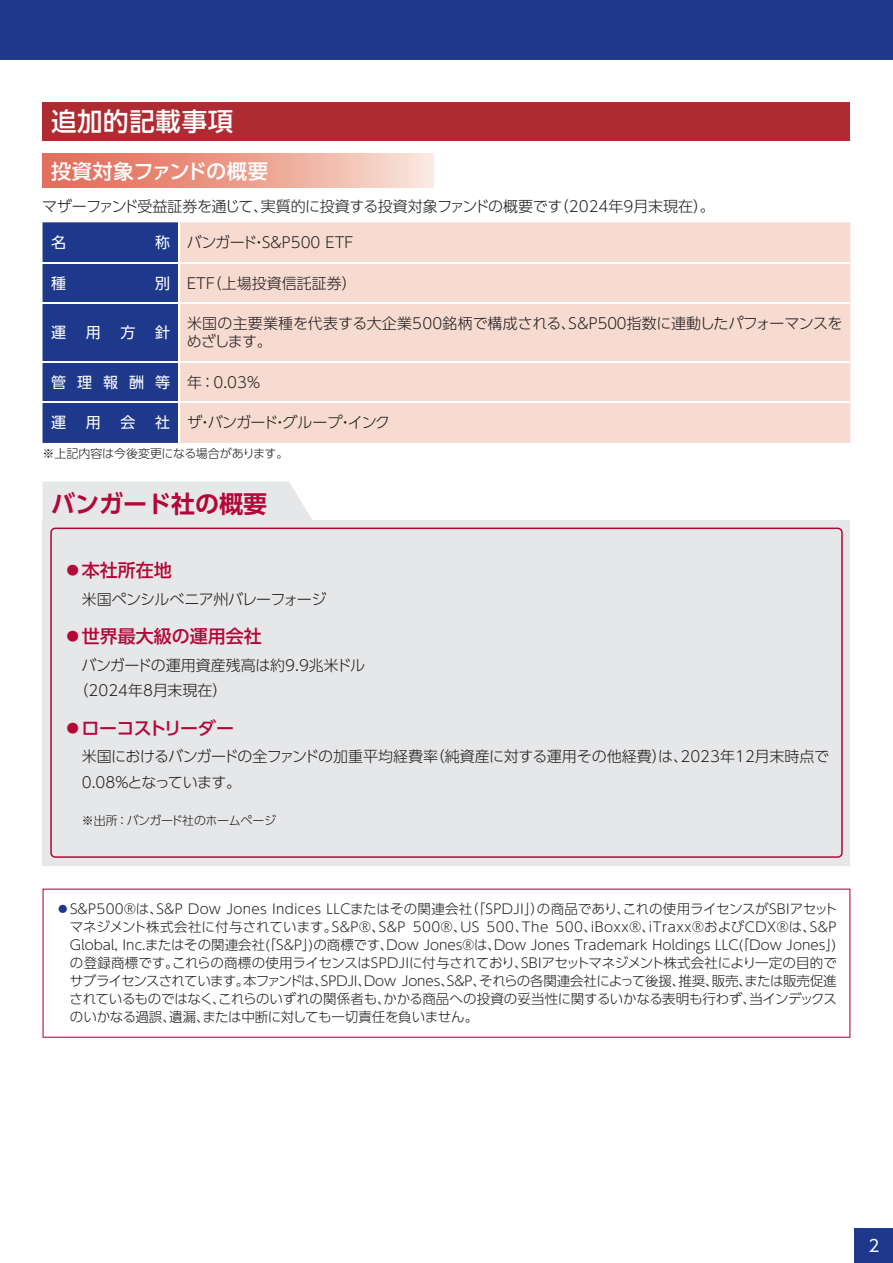
<style>
.page{position:relative;width:893px;height:1263px;background:#fff}
.page>*{position:absolute;margin:0;border:0;box-sizing:border-box;transform-origin:0 0}
.t1{font:25.5px "UD Shin Go Pro Medium 90 pv RKSJ H";letter-spacing:.025em;color:#fff}
.t2{font:24px "UD Shin Go Pro De Bold 90 pv RKSJ H";color:#b30738}
.t3{font:20.25px "UD Shin Go Pro Medium 90 pv RKSJ H";letter-spacing:.005em;color:#fff}
.t4{font:18px "UD Shin Go Pro Medium 90 pv RKSJ H";color:#b30738}
.t5{font:18px "UD Shin Go Pro Medium 90 pv RKSJ H";letter-spacing:-.04em;color:#b30738}
.t6{font:16.5px "UD Shin Go Pro Regular 90 pv RKSJ H";color:#fff}
.t7{font:15px/25.5px "UD Shin Go Pro Light 90 pv RKSJ H";letter-spacing:-.015em;color:#231f20}
.t8{font:15px "UD Shin Go Pro Light 90 pv RKSJ H";letter-spacing:-.035em;color:#231f20}
.t9{font:15px "UD Shin Go Pro Regular 90 pv RKSJ H";color:#fff}
.t10{font:13.5px/18px "UD Shin Go Pro Light 90 pv RKSJ H";letter-spacing:-.01em;color:#231f20}
.t11{font:12px "UD Shin Go Pro Light 90 pv RKSJ H";letter-spacing:-.01em;color:#231f20}
.t12{font:12px "UD Shin Go Pro Light 90 pv RKSJ H";letter-spacing:-.03em;color:#231f20}
.s1{font-family:"UD Shin Go Pro Regular 90 pv RKSJ H";color:#fff}
.s2{font-family:"Gothic MB101 Pro Light 90 pv RKSJ H";color:#1e388c}
</style>
<div class="page">
<div style="left:43px;top:222px;width:135px;height:221px;background:#1e388c"></div>
<div style="left:180px;top:222px;width:670px;height:221px;background:#f7dbd1"></div>
<hr style="left:43px;top:262px;width:807px;height:1px;background:#fff">
<hr style="left:43px;top:303px;width:807px;height:1px;background:#fff">
<hr style="left:43px;top:361px;width:807px;height:1px;background:#fff">
<hr style="left:43px;top:402px;width:807px;height:1px;background:#fff">
<div style="left:43px;top:102px;width:807px;height:38px;background:#ae2b31"></div>
<svg style="left:43px;top:154px;width:391px;height:34px;background:#eca190"></svg>
<svg style="left:43px;top:888px;width:807px;height:150px"></svg>
<div style="left:43px;top:520px;width:807px;height:345px;background:#e6e7e8"></div>
<div style="left:50px;top:528px;width:793px;height:330px;border:2px solid #b30738;border-radius:4px"></div>
<div style="left:43px;top:481px;width:269px;height:39px;background:#e6e7e8"></div>
<div style="left:855px;top:1228px;width:38px;height:34px;background:#1e388c"></div>
<div style="left:0;top:0;width:893px;height:60px;background:#1e388c"></div>
<h1 class="t1" style="left:51px;top:112px;width:184px">追加的記載事項</h1>
<h3 class="t3" style="left:51px;top:163px;width:218px">投資対象ファンドの概要</h3>
<p class="t7" style="left:42px;top:196px;width:674px">マザーファンド受益証券を通じて、実質的に投資する投資対象ファンドの概要です（2024年9月末現在）。</p>
<p class="t9" style="left:51px;top:237px;width:16px">名</p>
<p class="t7" style="left:155px;top:232px;width:200px"><span class="s1">称</span> バンガード・Ｓ＆Ｐ500 ETF</p>
<p class="t9" style="left:51px;top:278px;width:16px">種</p>
<p class="t7" style="left:155px;top:272px;width:203px"><span class="s1">別</span> ＥＴＦ（上場投資信託証券）</p>
<p class="t9" style="left:51px;top:327px;width:16px">運</p>
<p class="t9" style="left:86px;top:327px;width:16px">用</p>
<p class="t9" style="left:120px;top:327px;width:16px">方</p>
<p class="t9" style="left:155px;top:327px;width:16px">針</p>
<p class="t7" style="left:187px;top:317px;width:657px;line-height:18px">米国の主要業種を代表する大企業500銘柄で構成される、Ｓ＆Ｐ５００指数に連動したパフォーマンスをめざします。</p>
<p class="t7" style="left:51px;top:371px;width:212px"><span class="s1">管 理 報 酬 等</span> 年：0.03％</p>
<p class="t9" style="left:51px;top:417px;width:16px">運</p>
<p class="t9" style="left:86px;top:417px;width:16px">用</p>
<p class="t9" style="left:120px;top:417px;width:16px">会</p>
<p class="t8" style="left:155px;top:417px;width:237px"><span class="s1">社</span> ザ・バンガード・グループ・インク</p>
<p class="t11" style="left:43px;top:449px;width:247px">※上記内容は今後変更になる場合があります。</p>
<h2 class="t2" style="left:51px;top:495px;width:217px">バンガード社の概要</h2>
<h3 class="t4" style="left:64px;top:564px;width:110px">●本社所在地</h3>
<p class="t8" style="left:82px;top:593px;width:246px">米国ペンシルべニア州バレーフォージ</p>
<h3 class="t4" style="left:64px;top:630px;width:200px">●世界最大級の運用会社</h3>
<p class="t7" style="left:74px;top:654px;width:293px;text-indent:8px">バンガードの運用資産残高は約9.9兆米ドル（2024年8月末現在）</p>
<h3 class="t5" style="left:64px;top:721px;width:172px">●ローコストリーダー</h3>
<p class="t7" style="left:82px;top:746px;width:749px">米国におけるバンガードの全ファンドの加重平均経費率（純資産に対する運用その他経費）は、2023年12月末時点で<br>0.08％となっています。</p>
<p class="t12" style="left:82px;top:816px;width:196px">※出所：バンガード社のホームページ</p>
<p class="t10" style="left:70px;top:902px;width:771px;text-indent:-14px"><span class="s2">●</span>Ｓ&amp;P500®は、S&amp;P Dow Jones Indices LLCまたはその関連会社（「SPDJI」）の商品であり、これの使用ライセンスがＳＢＩアセットマネジメント株式会社に付与されています。S&amp;P®、S&amp;P 500®、US 500、The 500、iBoxx®、iTraxx®およびCDX®は、S&amp;P Global, Inc.またはその関連会社(「S&amp;P」)の商標です、Dow Jones®は、Dow Jones Trademark Holdings LLC(「Dow Jones」)の登録商標です。これらの商標の使用ライセンスはSPDJIに付与されており、ＳＢＩアセットマネジメント株式会社により一定の目的でサブライセンスされています。本ファンドは、SPDJI、Dow Jones、S&amp;P、それらの各関連会社によって後援、推奨、販売、または販売促進されているものではなく、これらのいずれの関係者も、かかる商品への投資の妥当性に関するいかなる表明も行わず、当インデックスのいかなる過誤、遺漏、または中断に対しても一切責任を負いません。</p>
<p class="t6" style="left:868px;top:1239px;width:12px">2</p>
</div>
